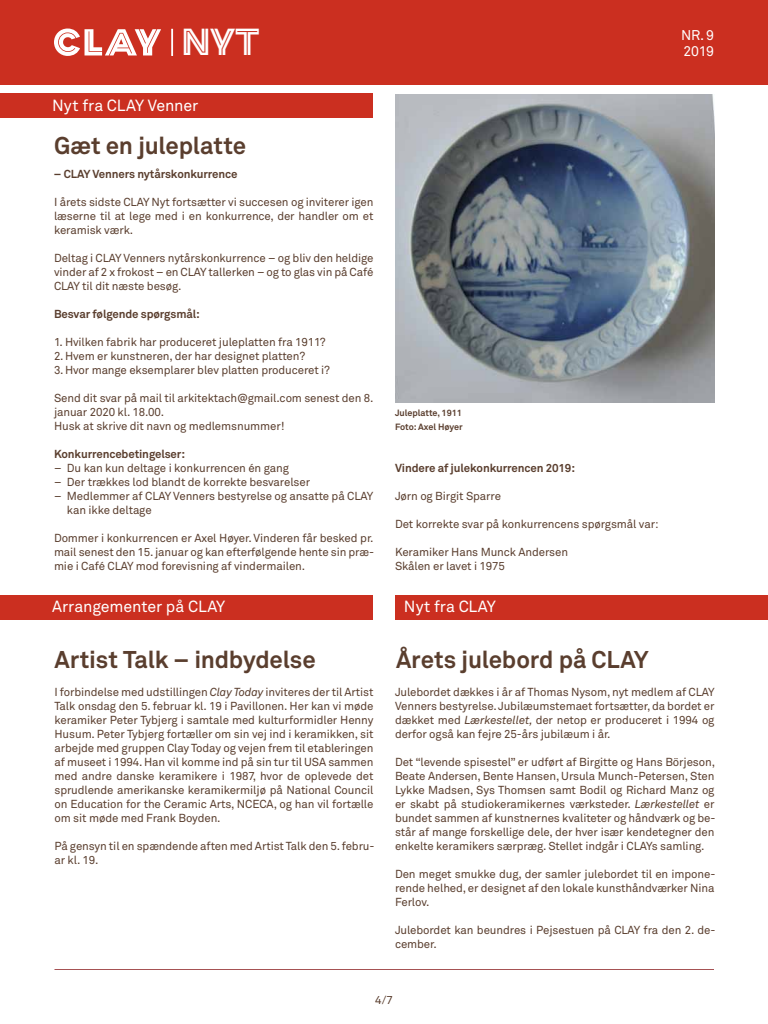
<style>
.page{position:relative;width:768px;height:1024px;background:#fff}
.page>*{position:absolute;margin:0;border:0;box-sizing:border-box;transform-origin:0 0}
.t1{font:35.1px "Clay";color:#fff}
.t2{font:700 24px "Akkurat";letter-spacing:-.01em;color:#5a3e2e}
.t3{font:16px "Akkurat";letter-spacing:-.005em;color:#fff}
.t4{font:14px/16px "Akkurat";letter-spacing:-.015em;color:#fff}
.t5{font:11.5px/14px "Akkurat";letter-spacing:-.01em;color:#5a3e2e;text-align:justify}
.t6{font:700 11.5px "Akkurat";letter-spacing:-.01em;color:#5a3e2e}
.t7{font:700 9px/14px "Akkurat";color:#5a3e2e}
.s1{font-style:italic}
</style>
<div class="page">
<div style="left:0;top:0;width:768px;height:85px;background:#cb2f20"></div>
<svg style="left:54px;top:29px;width:107px;height:27px"></svg>
<div style="left:171px;top:29px;width:2px;height:27px;border:1px solid #fff"></div>
<hr style="left:54px;top:969px;width:660px;height:1px;background:#a65254">
<div style="left:0;top:94px;width:373px;height:24px;background:#cb2f20"></div>
<img style="left:395px;top:94px;width:319px;height:309px">
<div style="left:0;top:595px;width:373px;height:24px;background:#cb2f20"></div>
<div style="left:395px;top:595px;width:373px;height:24px;background:#cb2f20"></div>
<h1 class="t1" style="left:181px;top:20px;width:80px">NYT</h1>
<p class="t4" style="left:681px;top:27px;width:34px">NR. 9<br>2019</p>
<h3 class="t3" style="left:52px;top:96px;width:148px">Nyt fra CLAY Venner</h3>
<h2 class="t2" style="left:54px;top:131px;width:194px">Gæt en juleplatte</h2>
<p class="t5" style="left:54px;top:195px;width:321px">I årets sidste CLAY Nyt fortsætter vi succesen og inviterer igen læserne til at lege med i en konkurrence, der handler om et keramisk værk.</p>
<p class="t5" style="left:54px;top:251px;width:321px">Deltag i CLAY Venners nytårskonkurrence – og bliv den heldige vinder af 2 x frokost – en CLAY tallerken – og to glas vin på Café CLAY til dit næste besøg.</p>
<p class="t6" style="left:54px;top:166px;width:185px">– CLAY Venners nytårskonkurrence</p>
<p class="t6" style="left:54px;top:306px;width:147px">Besvar følgende spørgsmål:</p>
<p class="t5" style="left:54px;top:335px;width:278px;text-align:left">1. Hvilken fabrik har produceret juleplatten fra 1911?<br>2.Hvem er kunstneren, der har designet platten?<br>3.Hvor mange eksemplarer blev platten produceret i?</p>
<p class="t5" style="left:54px;top:391px;width:321px;text-align:left">Send dit svar på mail til arkitektach@gmail.com senest den 8. januar 2020 kl. 18.00.<br>Husk at skrive dit navn og medlemsnummer!</p>
<p class="t6" style="left:54px;top:446px;width:133px">Konkurrencebetingelser:</p>
<p class="t5" style="left:54px;top:461px;width:237px">– Du kan kun deltage i konkurrencen én gang</p>
<p class="t5" style="left:54px;top:475px;width:258px">– Der trækkes lod blandt de korrekte besvarelser</p>
<p class="t5" style="left:67px;top:489px;width:308px;text-indent:-13px">– Medlemmer af CLAY Venners bestyrelse og ansatte på CLAY kan ikke deltage</p>
<p class="t5" style="left:54px;top:531px;width:322px">Dommer i konkurrencen er Axel Høyer. Vinderen får besked pr. mail senest den 15. januar og kan efterfølgende hente sin præ&shy;mie i Café CLAY mod forevisning af vindermailen.</p>
<h3 class="t3" style="left:52px;top:598px;width:175px">Arrangementer på CLAY</h3>
<h3 class="t3" style="left:404px;top:598px;width:93px">Nyt fra CLAY</h3>
<h2 class="t2" style="left:396px;top:644px;width:254px">Årets julebord på CLAY</h2>
<p class="t5" style="left:395px;top:685px;width:321px">Julebordet dækkes i år af Thomas Nysom, nyt medlem af CLAY Venners bestyrelse. Jubilæumstemaet fortsætter, da bordet er dækket med <span class="s1">Lærkestellet,</span> der netop er produceret i 1994 og derfor også kan fejre 25-års jubilæum i år.</p>
<p class="t5" style="left:395px;top:755px;width:322px">Det “levende spisestel” er udført af Birgitte og Hans Börjeson, Beate Andersen, Bente Hansen, Ursula Munch-Petersen, Sten Lykke Madsen, Sys Thomsen samt Bodil og Richard Manz og er skabt på studiokeramikernes værksteder. <span class="s1">Lærkestellet</span> er bundet sammen af kunstnernes kvaliteter og håndværk og be&shy;står af mange forskellige dele, der hver især kendetegner den enkelte keramikers særpræg. Stellet indgår i CLAYs samling.</p>
<p class="t5" style="left:395px;top:867px;width:322px">Den meget smukke dug, der samler julebordet til en impone&shy;rende helhed, er designet af den lokale kunsthåndværker Nina Ferlov.</p>
<p class="t5" style="left:395px;top:923px;width:322px">Julebordet kan beundres i Pejsestuen på CLAY fra den 2. de&shy;cember.</p>
<p class="t7" style="left:395px;top:406px;width:69px">Juleplatte, 1911<br>Foto: Axel Høyer</p>
<p class="t6" style="left:395px;top:460px;width:182px">Vindere af julekonkurrencen 2019:</p>
<p class="t5" style="left:395px;top:489px;width:108px">Jørn og Birgit Sparre</p>
<p class="t5" style="left:395px;top:517px;width:265px">Det korrekte svar på konkurrencens spørgsmål var:</p>
<p class="t5" style="left:395px;top:545px;width:175px">Keramiker Hans Munck Andersen<br>Skålen er lavet i 1975</p>
<h2 class="t2" style="left:54px;top:644px;width:263px">Artist Talk – indbydelse</h2>
<p class="t5" style="left:54px;top:685px;width:321px">I forbindelse med udstillingen <span class="s1">Clay Today</span> inviteres der til Artist Talk onsdag den 5. februar kl. 19 i Pavillonen. Her kan vi møde keramiker Peter Tybjerg i samtale med kulturformidler Henny Husum. Peter Tybjerg fortæller om sin vej ind i keramikken, sit arbejde med gruppen Clay Today og vejen frem til etableringen af museet i 1994. Han vil komme ind på sin tur til USA sammen med andre danske keramikere i 1987, hvor de oplevede det sprudlende amerikanske keramikermiljø på National Council on Education for the Ceramic Arts, NCECA, og han vil fortælle om sit møde med Frank Boyden.</p>
<p class="t5" style="left:54px;top:839px;width:322px">På gensyn til en spændende aften med Artist Talk den 5. febru&shy;ar kl. 19.</p>
<p class="t5" style="left:375px;top:993px;width:19px">4/7</p>
</div>
